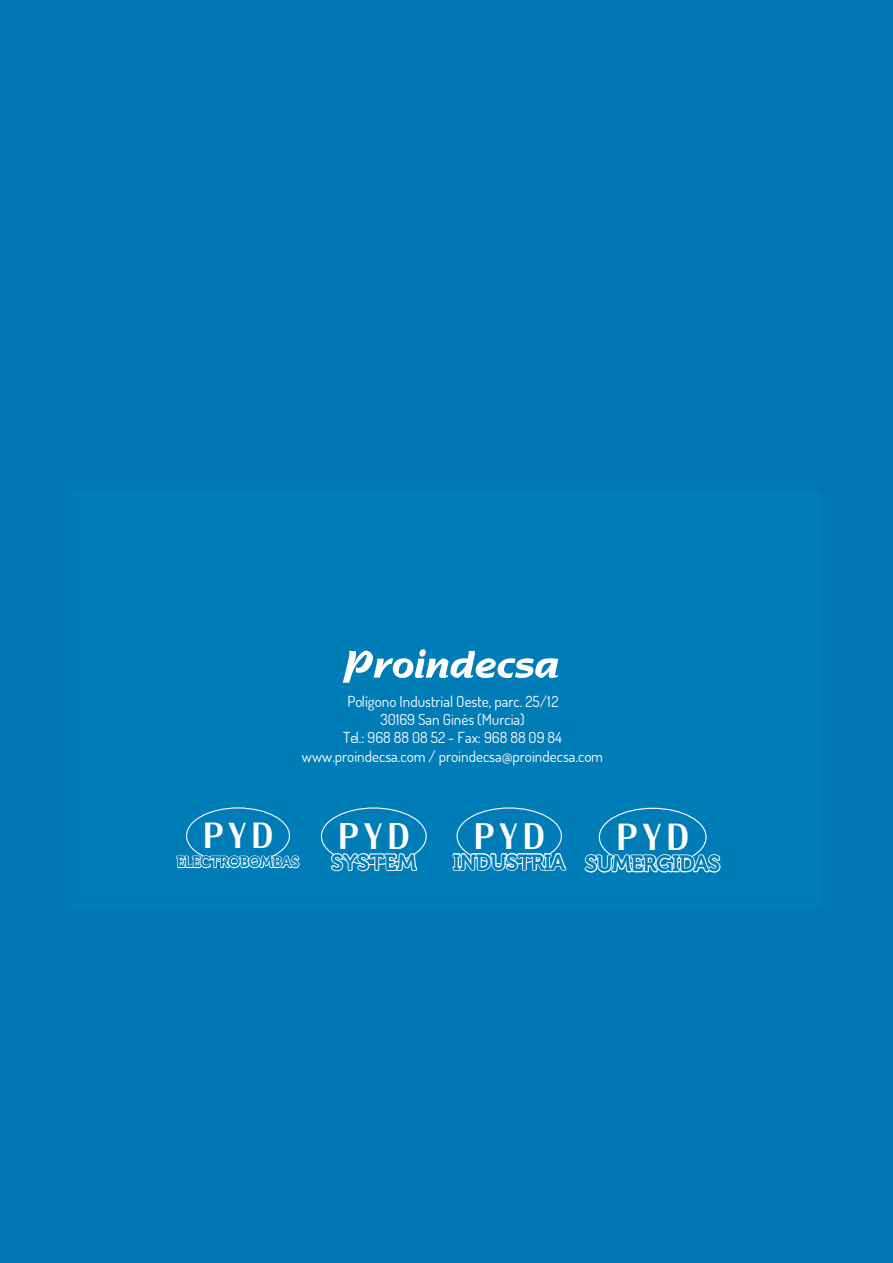
<style>
.page{position:relative;width:893px;height:1263px;background:#0076b3}
.page>*{position:absolute;margin:0;border:0;box-sizing:border-box;transform-origin:0 0}
.t1{font:500 39.3px "Britannic T";color:#fff;scale:.95 1}
.t2{font:500 38.55px "Britannic T";color:#fff;scale:.95 1}
.t3{font:500 38.4px "Britannic T";color:#fff;scale:.95 1}
.t4{font:500 37.8px "Britannic T";color:#fff;scale:.95 1}
.t5{font:22.2px "Museo 700";letter-spacing:-.03em;color:#007cb7}
.t6{font:21.75px "Museo 700";letter-spacing:-.03em;color:#007cb7}
.t7{font:15.3px "Museo 700";letter-spacing:-.03em;color:#007cb7}
.t8{font:15.15px/18.1px "Dosis";color:#fff;text-align:center}
</style>
<div class="page">
<div style="left:72px;top:491px;width:749px;height:417px;background:#007cb7"></div>
<svg style="left:343px;top:649px;width:215px;height:34px"></svg>
<svg style="left:176px;top:816px;width:124px;height:53px"></svg>
<svg style="left:329px;top:852px;width:89px;height:20px"></svg>
<svg style="left:452px;top:851px;width:115px;height:20px"></svg>
<svg style="left:584px;top:853px;width:137px;height:20px"></svg>
<p class="t8" style="left:302px;top:692px;width:303px">Polígono Industrial Oeste, parc. 25/12<br>30169 San Ginés (Murcia)<br>Tel.: 968 88 08 52 - Fax: 968 88 09 84 www.proindecsa.com / proindecsa@proindecsa.com</p>
<h3 class="t4" style="left:203px;top:815px;width:75px">PYD</h3>
<p class="t7" style="left:177px;top:853px;width:124px">ELECTROBOMBAS</p>
<h2 class="t2" style="left:338px;top:815px;width:77px">PYD</h2>
<h3 class="t6" style="left:331px;top:850px;width:87px">SYSTEM</h3>
<h3 class="t3" style="left:474px;top:815px;width:76px">PYD</h3>
<h3 class="t6" style="left:453px;top:850px;width:114px">INDUSTRIA</h3>
<h1 class="t1" style="left:616px;top:815px;width:78px">PYD</h1>
<h3 class="t5" style="left:585px;top:851px;width:137px">SUMERGIDAS</h3>
</div>
